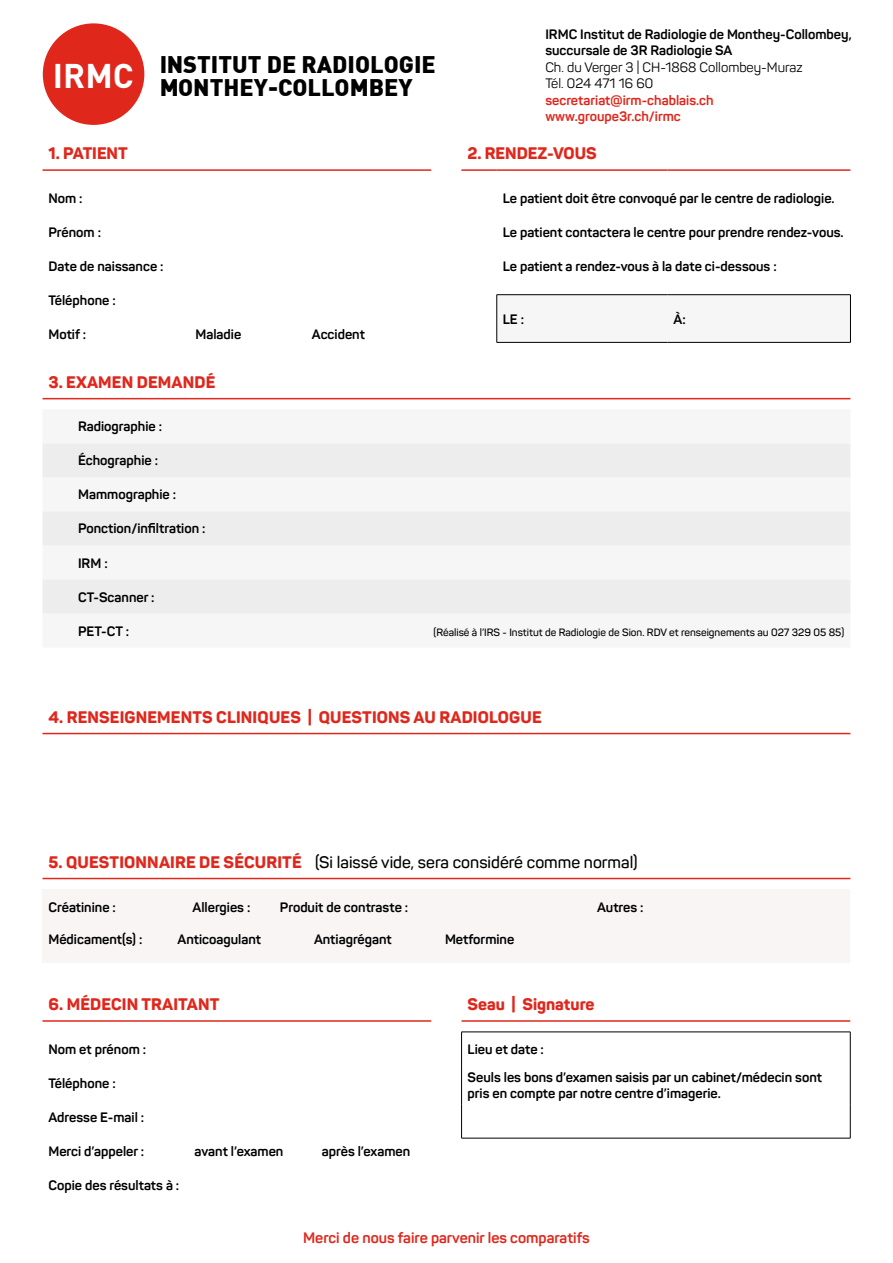
<style>
.page{position:relative;width:893px;height:1263px;background:#fff}
.page>*{position:absolute;margin:0;border:0;box-sizing:border-box;transform-origin:0 0}
.t1{font:700 33.9px "DIN";color:#fff}
.t2{font:900 23.55px/23.2px "DIN";color:#000}
.t3{font:800 16.5px "Panton";letter-spacing:.01em;color:#df271c}
.t4{font:600 16.5px "Panton";color:#000}
.t5{font:700 15px "Panton";color:#df271c}
.t6{font:700 13.5px/16.5px "Panton";color:#000}
.t7{font:13.5px/16.5px "Panton";color:#000}
.t8{font:700 13.5px/16.5px "Panton";color:#df271c}
.t9{font:600 10.5px "Panton";color:#000}
.s1{font-weight:800;color:#df271c}
</style>
<div class="page">
<hr style="left:43px;top:169px;width:388px;height:2px;background:#df271c">
<div style="left:497px;top:295px;width:353px;height:47px;background:#f6f6f6"></div>
<hr style="left:461px;top:169px;width:36px;height:2px;background:#df271c">
<hr style="left:497px;top:169px;width:171px;height:2px;background:#df271c">
<hr style="left:668px;top:169px;width:182px;height:2px;background:#df271c">
<hr style="left:496px;top:295px;width:1px;height:47px;background:#000">
<hr style="left:850px;top:295px;width:1px;height:47px;background:#000">
<hr style="left:497px;top:342px;width:171px;height:1px;background:#000">
<hr style="left:668px;top:342px;width:183px;height:1px;background:#000">
<hr style="left:497px;top:294px;width:171px;height:1px;background:#000">
<hr style="left:668px;top:294px;width:183px;height:1px;background:#000">
<svg style="left:43px;top:613px;width:807px;height:1px"></svg>
<svg style="left:43px;top:443px;width:807px;height:170px;fill:#ededed"></svg>
<hr style="left:43px;top:398px;width:807px;height:1px;background:#df271c">
<hr style="left:43px;top:733px;width:807px;height:1px;background:#df271c">
<div style="left:43px;top:889px;width:807px;height:74px;background:#faf5f5"></div>
<hr style="left:43px;top:878px;width:807px;height:1px;background:#df271c">
<hr style="left:43px;top:1020px;width:388px;height:2px;background:#df271c">
<hr style="left:462px;top:1020px;width:388px;height:2px;background:#df271c">
<hr style="left:461px;top:1032px;width:389px;height:1px;background:#000">
<hr style="left:461px;top:1032px;width:1px;height:34px;background:#000">
<hr style="left:850px;top:1032px;width:1px;height:34px;background:#000">
<hr style="left:461px;top:1066px;width:1px;height:38px;background:#000">
<hr style="left:850px;top:1066px;width:1px;height:38px;background:#000">
<hr style="left:461px;top:1104px;width:1px;height:34px;background:#000">
<hr style="left:850px;top:1104px;width:1px;height:34px;background:#000">
<hr style="left:461px;top:1138px;width:389px;height:1px;background:#000">
<div style="left:43px;top:23px;width:101px;height:102px;background:#df271c;border-radius:50%"></div>
<h1 class="t1" style="left:53px;top:53px;width:82px">IRMC</h1>
<h2 class="t2" style="left:159px;top:52px;width:278px">INSTITUT DE RADIOLOGIE<br>MONTHEY-COLLOMBEY</h2>
<p class="t3" style="left:49px;top:143px;width:81px">1. PATIENT</p>
<p class="t6" style="left:49px;top:190px;width:36px">Nom :</p>
<p class="t6" style="left:49px;top:224px;width:54px">Prénom :</p>
<p class="t6" style="left:49px;top:258px;width:117px">Date de naissance :</p>
<p class="t6" style="left:49px;top:292px;width:69px">Téléphone :</p>
<p class="t6" style="left:49px;top:326px;width:39px">Motif :</p>
<p class="t6" style="left:195px;top:326px;width:47px">Maladie</p>
<p class="t6" style="left:312px;top:326px;width:55px">Accident</p>
<p class="t6" style="left:545px;top:26px;width:308px">IRMC Institut de Radiologie de Monthey-Collombey, succursale de 3R Radiologie SA</p>
<p class="t7" style="left:545px;top:59px;width:259px">Ch. du Verger 3 | CH-1868 Collombey-Muraz<br>Tél. 024 471 16 60</p>
<p class="t8" style="left:545px;top:92px;width:170px">secretariat@irm-chablais.ch www.groupe3r.ch/irmc</p>
<p class="t3" style="left:467px;top:143px;width:131px">2. RENDEZ-VOUS</p>
<p class="t6" style="left:503px;top:190px;width:333px">Le patient doit être convoqué par le centre de radiologie.</p>
<p class="t6" style="left:503px;top:224px;width:342px">Le patient contactera le centre pour prendre rendez-vous.</p>
<p class="t6" style="left:503px;top:258px;width:275px">Le patient a rendez-vous à la date ci-dessous :</p>
<p class="t6" style="left:503px;top:310px;width:23px">LE :</p>
<p class="t6" style="left:674px;top:310px;width:14px">À:</p>
<p class="t3" style="left:49px;top:371px;width:168px">3. EXAMEN DEMANDÉ</p>
<p class="t6" style="left:78px;top:418px;width:85px">Radiographie :</p>
<p class="t6" style="left:78px;top:452px;width:81px">Échographie :</p>
<p class="t6" style="left:78px;top:486px;width:100px">Mammographie :</p>
<p class="t6" style="left:78px;top:520px;width:129px">Ponction/infiltration :</p>
<p class="t6" style="left:78px;top:554px;width:31px">IRM :</p>
<p class="t6" style="left:78px;top:588px;width:78px">CT-Scanner :</p>
<p class="t6" style="left:78px;top:622px;width:52px">PET-CT :</p>
<p class="t9" style="left:434px;top:625px;width:412px">(Réalisé à l’IRS - Institut de Radiologie de Sion. RDV et renseignements au 027 329 05 85)</p>
<p class="t3" style="left:49px;top:706px;width:495px">4. RENSEIGNEMENTS CLINIQUES | QUESTIONS AU RADIOLOGUE</p>
<p class="t4" style="left:49px;top:851px;width:591px"><span class="s1">5. QUESTIONNAIRE DE SÉCURITÉ</span> (Si laissé vide, sera considéré comme normal)</p>
<p class="t6" style="left:49px;top:899px;width:69px">Créatinine :</p>
<p class="t6" style="left:192px;top:899px;width:59px">Allergies :</p>
<p class="t6" style="left:280px;top:899px;width:130px">Produit de contraste :</p>
<p class="t6" style="left:597px;top:899px;width:48px">Autres :</p>
<p class="t6" style="left:49px;top:931px;width:95px">Médicament(s) :</p>
<p class="t6" style="left:178px;top:931px;width:85px">Anticoagulant</p>
<p class="t6" style="left:314px;top:931px;width:79px">Antiagrégant</p>
<p class="t6" style="left:445px;top:931px;width:71px">Metformine</p>
<p class="t3" style="left:49px;top:994px;width:172px">6. MÉDECIN TRAITANT</p>
<p class="t6" style="left:49px;top:1040px;width:99px">Nom et prénom :</p>
<p class="t6" style="left:49px;top:1075px;width:69px">Téléphone :</p>
<p class="t6" style="left:49px;top:1109px;width:97px">Adresse E-mail :</p>
<p class="t6" style="left:49px;top:1143px;width:97px">Merci d’appeler :</p>
<p class="t6" style="left:195px;top:1143px;width:90px">avant l’examen</p>
<p class="t6" style="left:322px;top:1143px;width:90px">après l’examen</p>
<p class="t6" style="left:49px;top:1177px;width:132px">Copie des résultats à :</p>
<p class="t3" style="left:468px;top:994px;width:128px">Seau | Signature</p>
<p class="t6" style="left:468px;top:1035px;width:356px;line-height:28px">Lieu et date :<br>Seuls les bons d’examen saisis par un cabinet/médecin sont</p>
<p class="t6" style="left:468px;top:1085px;width:255px">pris en compte par notre centre d’imagerie.</p>
<p class="t5" style="left:303px;top:1229px;width:288px">Merci de nous faire parvenir les comparatifs</p>
</div>
